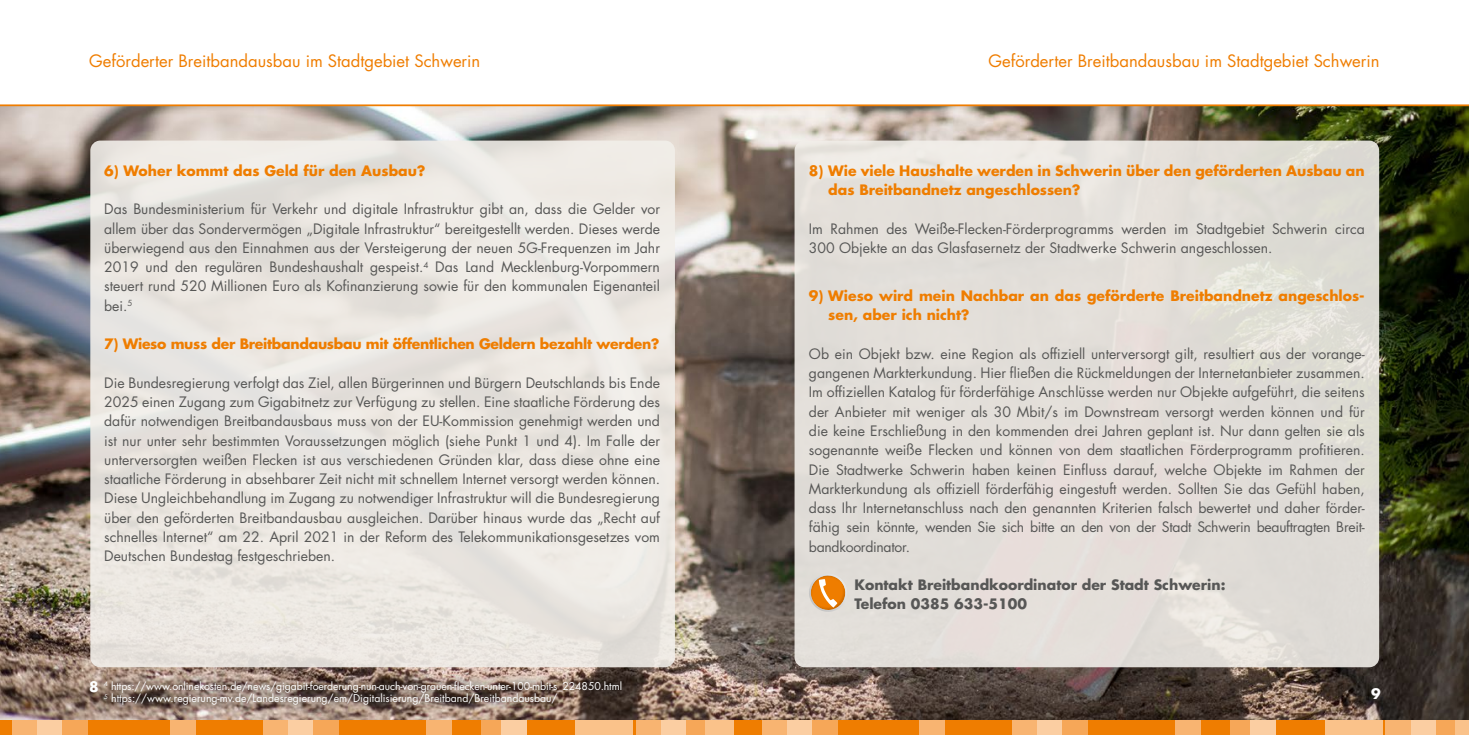
<style>
.page{position:relative;width:1469px;height:735px;background:#fff}
.page>*{position:absolute;margin:0;border:0;box-sizing:border-box;transform-origin:0 0}
.t1{font:16.62px "Futura LT";color:#ef7d00}
.t2{font:14px/19.2px "Futura LT";color:#575756;text-align:justify}
.t3{font:700 14px/19.2px "Futura LT";color:#ef7d00}
.t4{font:700 14px "Futura LT";letter-spacing:-.02em;color:#ef7d00}
.t5{font:700 14px/19.2px "Futura LT";color:#575756}
.t6{font:700 14px "Futura LT";color:#fff}
.t7{font:10.5px/12.6px "Futura LT";letter-spacing:-.01em;color:#fff}
</style>
<div class="page">
<img style="left:0;top:106px;width:1468px;height:613px">
<div style="left:734px;top:719px;width:734px;height:15px;background:#ef7d00"></div>
<div style="left:1012px;top:719px;width:25px;height:15px;background:#f8b471"></div>
<div style="left:1037px;top:719px;width:25px;height:15px;background:#fbcea2"></div>
<div style="left:1062px;top:719px;width:25px;height:15px;background:#f6a758"></div>
<div style="left:1175px;top:719px;width:25px;height:15px;background:#f8b471"></div>
<div style="left:762px;top:719px;width:25px;height:15px;background:#f8b471"></div>
<div style="left:787px;top:719px;width:25px;height:15px;background:#fbcea2"></div>
<div style="left:812px;top:719px;width:25px;height:15px;background:#f6a758"></div>
<div style="left:919px;top:719px;width:26px;height:15px;background:#f8b471"></div>
<div style="left:1385px;top:719px;width:25px;height:15px;background:#f8b471"></div>
<div style="left:1410px;top:719px;width:25px;height:15px;background:#fbcea2"></div>
<div style="left:1435px;top:719px;width:25px;height:15px;background:#f6a758"></div>
<div style="left:1230px;top:719px;width:25px;height:15px;background:#f6a758"></div>
<div style="left:1250px;top:719px;width:25px;height:15px;background:#fbcea2"></div>
<div style="left:1324px;top:719px;width:58px;height:15px;background:#fac28a"></div>
<div style="left:1454px;top:719px;width:14px;height:15px;background:#fac28a"></div>
<div style="left:0;top:719px;width:734px;height:15px;background:#ef7d00"></div>
<div style="left:263px;top:719px;width:25px;height:15px;background:#f8b471"></div>
<div style="left:288px;top:719px;width:25px;height:15px;background:#fbcea2"></div>
<div style="left:313px;top:719px;width:25px;height:15px;background:#f6a758"></div>
<div style="left:426px;top:719px;width:25px;height:15px;background:#f8b471"></div>
<div style="left:13px;top:719px;width:25px;height:15px;background:#f8b471"></div>
<div style="left:38px;top:719px;width:25px;height:15px;background:#fbcea2"></div>
<div style="left:63px;top:719px;width:25px;height:15px;background:#f6a758"></div>
<div style="left:170px;top:719px;width:25px;height:15px;background:#f8b471"></div>
<div style="left:636px;top:719px;width:25px;height:15px;background:#f8b471"></div>
<div style="left:661px;top:719px;width:25px;height:15px;background:#fbcea2"></div>
<div style="left:686px;top:719px;width:25px;height:15px;background:#f6a758"></div>
<div style="left:481px;top:719px;width:25px;height:15px;background:#f6a758"></div>
<div style="left:501px;top:719px;width:25px;height:15px;background:#fbcea2"></div>
<div style="left:575px;top:719px;width:57px;height:15px;background:#fac28a"></div>
<div style="left:705px;top:719px;width:29px;height:15px;background:#fac28a"></div>
<svg style="left:0;top:104px;width:1468px;height:2px;background:#f29a39"></svg>
<div style="left:794px;top:140px;width:585px;height:527px;background:#e2ded9;border-radius:10px"></div>
<div style="left:90px;top:140px;width:585px;height:527px;background:linear-gradient(to right,#e7e3de,#ede9e4);border-radius:10px"></div>
<svg style="left:809px;top:575px;width:38px;height:37px"></svg>
<svg style="left:97px;top:671px;width:533px;height:41px;background:#816d63"></svg>
<p class="t1" style="left:89px;top:51px;width:392px">Geförderter Breitbandausbau im Stadtgebiet Schwerin</p>
<p class="t1" style="left:988px;top:51px;width:392px">Geförderter Breitbandausbau im Stadtgebiet Schwerin</p>
<p class="t3" style="left:104px;top:161px;width:322px">6) Woher kommt das Geld für den Ausbau?</p>
<p class="t2" style="left:104px;top:200px;width:557px">Das Bundesministerium für Verkehr und digitale Infrastruktur gibt an, dass die Gelder vor allem über das Sondervermögen „Digitale Infrastruktur“ bereitgestellt werden. Dieses werde überwiegend aus den Einnahmen aus der Versteigerung der neuen 5G-Frequenzen im Jahr 2019 und den regulären Bundeshaushalt gespeist.<sup>4</sup> Das Land Mecklenburg-Vorpommern steuert rund 520 Millionen Euro als Kofinanzierung sowie für den kommunalen Eigenanteil bei.<sup>5</sup></p>
<p class="t4" style="left:104px;top:334px;width:556px">7) Wieso muss der Breitbandausbau mit öffentlichen Geldern bezahlt werden?</p>
<p class="t2" style="left:104px;top:373px;width:557px">Die Bundesregierung verfolgt das Ziel, allen Bürgerinnen und Bürgern Deutschlands bis Ende 2025 einen Zugang zum Gigabitnetz zur Verfügung zu stellen. Eine staatliche Förderung des dafür notwendigen Breitbandausbaus muss von der EU-Kommission genehmigt werden und ist nur unter sehr bestimmten Voraussetzungen möglich (siehe Punkt 1 und 4). Im Falle der unterversorgten weißen Flecken ist aus verschiedenen Gründen klar, dass diese ohne eine staatliche Förderung in absehbarer Zeit nicht mit schnellem Internet versorgt werden können.<br>Diese Ungleichbehandlung im Zugang zu notwendiger Infrastruktur will die Bundesregierung über den geförderten Breitbandausbau ausgleichen. Darüber hinaus wurde das „Recht auf schnelles Internet“ am 22. April 2021 in der Reform des Telekommunikationsgesetzes vom Deutschen Bundestag festgeschrieben.</p>
<p class="t7" style="left:104px;top:679px;width:519px"><sup>4</sup> https://www.onlinekosten.de/news/gigabit-foerderung-nun-auch-von-grauen-flecken-unter-100-mbit-s_224850.html<br><sup>5</sup> https://www.regierung-mv.de/Landesregierung/em/Digitalisierung/Breitband/Breitbandausbau/</p>
<p class="t6" style="left:89px;top:676px;width:11px">8</p>
<p class="t3" style="left:828px;top:161px;width:538px;text-indent:-19px">8) Wie viele Haushalte werden in Schwerin über den geförderten Ausbau an das Breitbandnetz angeschlossen?</p>
<p class="t2" style="left:809px;top:219px;width:557px">Im Rahmen des Weiße-Flecken-Förderprogramms werden im Stadtgebiet Schwerin circa<br>300 Objekte an das Glasfasernetz der Stadtwerke Schwerin angeschlossen.</p>
<p class="t3" style="left:828px;top:286px;width:538px;text-indent:-19px">9) Wieso wird mein Nachbar an das geförderte Breitbandnetz angeschlos&shy;sen, aber ich nicht?</p>
<p class="t2" style="left:809px;top:344px;width:557px">Ob ein Objekt bzw. eine Region als offiziell unterversorgt gilt, resultiert aus der vorange&shy;gangenen Markterkundung. Hier fließen die Rückmeldungen der Internetanbieter zusammen.<br>Im offiziellen Katalog für förderfähige Anschlüsse werden nur Objekte aufgeführt, die seitens der Anbieter mit weniger als 30 Mbit/s im Downstream versorgt werden können und für die keine Erschließung in den kommenden drei Jahren geplant ist. Nur dann gelten sie als sogenannte weiße Flecken und können von dem staatlichen Förderprogramm profitieren.<br>Die Stadtwerke Schwerin haben keinen Einfluss darauf, welche Objekte im Rahmen der Markterkundung als offiziell förderfähig eingestuft werden. Sollten Sie das Gefühl haben, dass Ihr Internetanschluss nach den genannten Kriterien falsch bewertet und daher förder&shy;fähig sein könnte, wenden Sie sich bitte an den von der Stadt Schwerin beauftragten Breit&shy;bandkoordinator.</p>
<p class="t5" style="left:854px;top:574px;width:372px">Kontakt Breitbandkoordinator der Stadt Schwerin:<br>Telefon 0385 633-5100</p>
<p class="t6" style="left:1371px;top:684px;width:11px">9</p>
</div>
